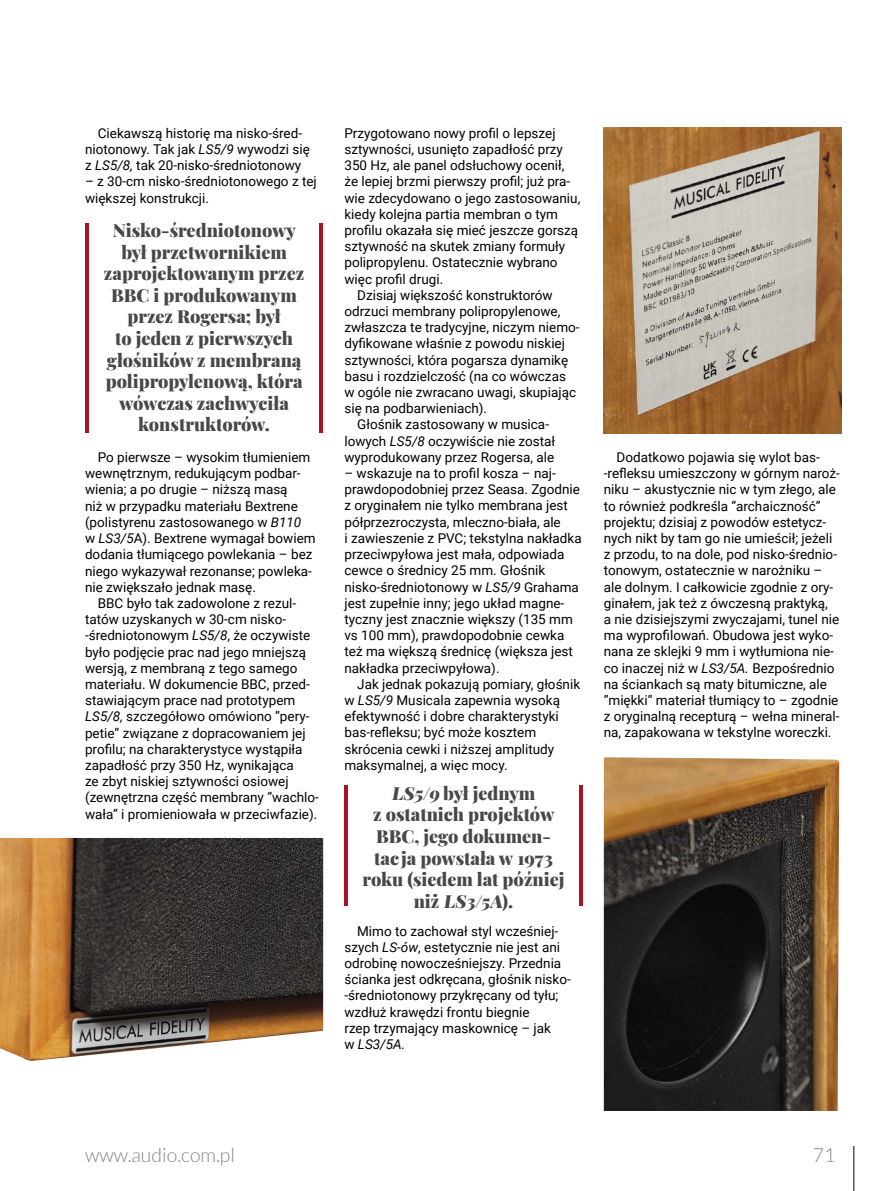
<style>
.page{position:relative;width:893px;height:1191px;background:#fff}
.page>*{position:absolute;margin:0;border:0;box-sizing:border-box;transform-origin:0 0}
.t1{font:300 19.5px "Lato";color:#858585}
.t2{font:900 18px/21.6px "Playfair Display";color:#484848;text-align:center}
.t3{font:13.5px/16.2px "Roboto";color:#000}
.s1{font-style:italic}
</style>
<div class="page">
<hr style="left:854px;top:1145px;width:1px;height:46px;background:#000">
<hr style="left:344px;top:785px;width:4px;height:121px;background:#a9132a">
<hr style="left:579px;top:785px;width:4px;height:121px;background:#a9132a">
<hr style="left:85px;top:223px;width:4px;height:210px;background:#a9132a">
<hr style="left:319px;top:223px;width:4px;height:210px;background:#a9132a">
<img style="left:604px;top:128px;width:238px;height:305px">
<img style="left:0;top:838px;width:323px;height:223px">
<img style="left:604px;top:757px;width:235px;height:354px">
<p class="t3" style="left:85px;top:124px;width:226px;text-indent:13px">Ciekawszą historię ma nisko-śred&shy;niotonowy. Tak jak <span class="s1">LS5/9</span> wywodzi się z <span class="s1">LS5/8,</span> tak 20-nisko-średniotonowy</p>
<p class="t3" style="left:85px;top:173px;width:233px">– z 30-cm nisko-średniotonowego z tej większej konstrukcji.</p>
<h2 class="t2" style="left:104px;top:218px;width:202px">Nisko-średniotonowy był przetwornikiem zaprojektowanym przez<br>BBC i produkowanym przez Rogersa; był<br>to jeden z pierwszych głośników z membraną polipropylenową, która wówczas zachwyciła konstruktorów.</h2>
<p class="t3" style="left:85px;top:448px;width:232px;text-indent:13px">Po pierwsze – wysokim tłumieniem wewnętrznym, redukującym podbar&shy;wienia; a po drugie – niższą masą<br>niż w przypadku materiału Bextrene (polistyrenu zastosowanego w <span class="s1">B110<br></span>w <span class="s1">LS3/5</span>A). Bextrene wymagał bowiem dodania tłumiącego powlekania – bez niego wykazywał rezonanse; powleka&shy;nie zwiększało jednak masę.</p>
<p class="t3" style="left:85px;top:594px;width:235px;text-indent:13px">BBC było tak zadowolone z rezul&shy;tatów uzyskanych w 30-cm nisko--średniotonowym <span class="s1">LS5/8</span>, że oczywiste było podjęcie prac nad jego mniejszą wersją, z membraną z tego samego materiału. W dokumencie BBC, przed&shy;stawiającym prace nad prototypem <span class="s1">LS5/8,</span> szczegółowo omówiono ”pery&shy;petie” związane z dopracowaniem jej profilu; na charakterystyce wystąpiła zapadłość przy 350 Hz, wynikająca<br>ze zbyt niskiej sztywności osiowej (zewnętrzna część membrany ”wachlo&shy;wała” i promieniowała w przeciwfazie).</p>
<p class="t3" style="left:344px;top:124px;width:213px">Przygotowano nowy profil o lepszej</p>
<p class="t3" style="left:344px;top:140px;width:220px">sztywności, usunięto zapadłość przy</p>
<p class="t3" style="left:344px;top:157px;width:222px">350 Hz, ale panel odsłuchowy ocenił,</p>
<p class="t3" style="left:344px;top:173px;width:227px">że lepiej brzmi pierwszy profil; już pra-</p>
<p class="t3" style="left:344px;top:189px;width:237px">wie zdecydowano o jego zastosowaniu,</p>
<p class="t3" style="left:344px;top:205px;width:215px">kiedy kolejna partia membran o tym</p>
<p class="t3" style="left:344px;top:221px;width:235px">profilu okazała się mieć jeszcze gorszą</p>
<p class="t3" style="left:344px;top:238px;width:222px">sztywność na skutek zmiany formuły</p>
<p class="t3" style="left:344px;top:254px;width:215px">polipropylenu. Ostatecznie wybrano</p>
<p class="t3" style="left:344px;top:270px;width:100px">więc profil drugi.</p>
<p class="t3" style="left:357px;top:286px;width:197px">Dzisiaj większość konstruktorów</p>
<p class="t3" style="left:344px;top:302px;width:217px">odrzuci membrany polipropylenowe,</p>
<p class="t3" style="left:344px;top:319px;width:237px">zwłaszcza te tradycyjne, niczym niemo-</p>
<p class="t3" style="left:344px;top:335px;width:222px">dyfikowane właśnie z powodu niskiej</p>
<p class="t3" style="left:344px;top:351px;width:225px">sztywności, która pogarsza dynamikę</p>
<p class="t3" style="left:344px;top:367px;width:223px">basu i rozdzielczość (na co wówczas</p>
<p class="t3" style="left:344px;top:383px;width:233px">w ogóle nie zwracano uwagi, skupiając</p>
<p class="t3" style="left:344px;top:400px;width:144px">się na podbarwieniach).</p>
<p class="t3" style="left:357px;top:416px;width:193px">Głośnik zastosowany w musica-</p>
<p class="t3" style="left:344px;top:432px;width:212px">lowych <span class="s1">LS5/8</span> oczywiście nie został</p>
<p class="t3" style="left:344px;top:448px;width:211px">wyprodukowany przez Rogersa, ale</p>
<p class="t3" style="left:344px;top:464px;width:239px">– wskazuje na to profil kosza – naj&shy;prawdopodobniej przez Seasa. Zgodnie z oryginałem nie tylko membrana jest półprzezroczysta, mleczno-biała, ale<br>i zawieszenie z PVC; tekstylna nakładka przeciwpyłowa jest mała, odpowiada cewce o średnicy 25 mm. Głośnik nisko-średniotonowy w <span class="s1">LS5/9</span> Grahama jest zupełnie inny; jego układ magne&shy;tyczny jest znacznie większy (135 mm vs 100 mm), prawdopodobnie cewka też ma większą średnicę (większa jest nakładka przeciwpyłowa).</p>
<p class="t3" style="left:344px;top:675px;width:237px;text-indent:13px">Jak jednak pokazują pomiary, głośnik w <span class="s1">LS5/9</span> Musicala zapewnia wysoką efektywność i dobre charakterystyki bas-refleksu; być może kosztem skrócenia cewki i niższej amplitudy maksymalnej, a więc mocy.</p>
<h2 class="t2" style="left:363px;top:780px;width:203px"><span class="s1">LS5/9</span> był jednym<br>z ostatnich projektów<br>BBC, jego dokumen&shy;tacja powstała w 1973 roku (siedem lat później n i ż LS3/5A) .</h2>
<p class="t3" style="left:344px;top:922px;width:228px;text-indent:13px">Mimo to zachował styl wcześniej&shy;szych <span class="s1">LS-ów</span>, estetycznie nie jest ani odrobinę nowocześniejszy. Przednia ścianka jest odkręcana, głośnik nisko--średniotonowy przykręcany od tyłu; wzdłuż krawędzi frontu biegnie<br>rzep trzymający maskownicę – jak<br>w <span class="s1">LS3/5A.</span></p>
<p class="t3" style="left:604px;top:448px;width:238px;text-indent:13px">Dodatkowo pojawia się wylot bas--refleksu umieszczony w górnym naroż&shy;niku – akustycznie nic w tym złego, ale to również podkreśla ”archaiczność” projektu; dzisiaj z powodów estetycz&shy;nych nikt by tam go nie umieścił; jeżeli z przodu, to na dole, pod nisko-średnio&shy;tonowym, ostatecznie w narożniku – ale dolnym. I całkowicie zgodnie z ory&shy;ginałem, jak też z ówczesną praktyką,<br>a nie dzisiejszymi zwyczajami, tunel nie ma wyprofilowań. Obudowa jest wyko&shy;nana ze sklejki 9 mm i wytłumiona nie&shy;co inaczej niż w <span class="s1">LS3/5A.</span> Bezpośrednio na ściankach są maty bitumiczne, ale ”miękki” materiał tłumiący to – zgodnie z oryginalną recepturą – wełna mineral&shy;na, zapakowana w tekstylne woreczki.</p>
<h1 class="t1" style="left:85px;top:1144px;width:151px">www.audio.com.pl</h1>
<h1 class="t1" style="left:813px;top:1144px;width:24px">71</h1>
</div>
